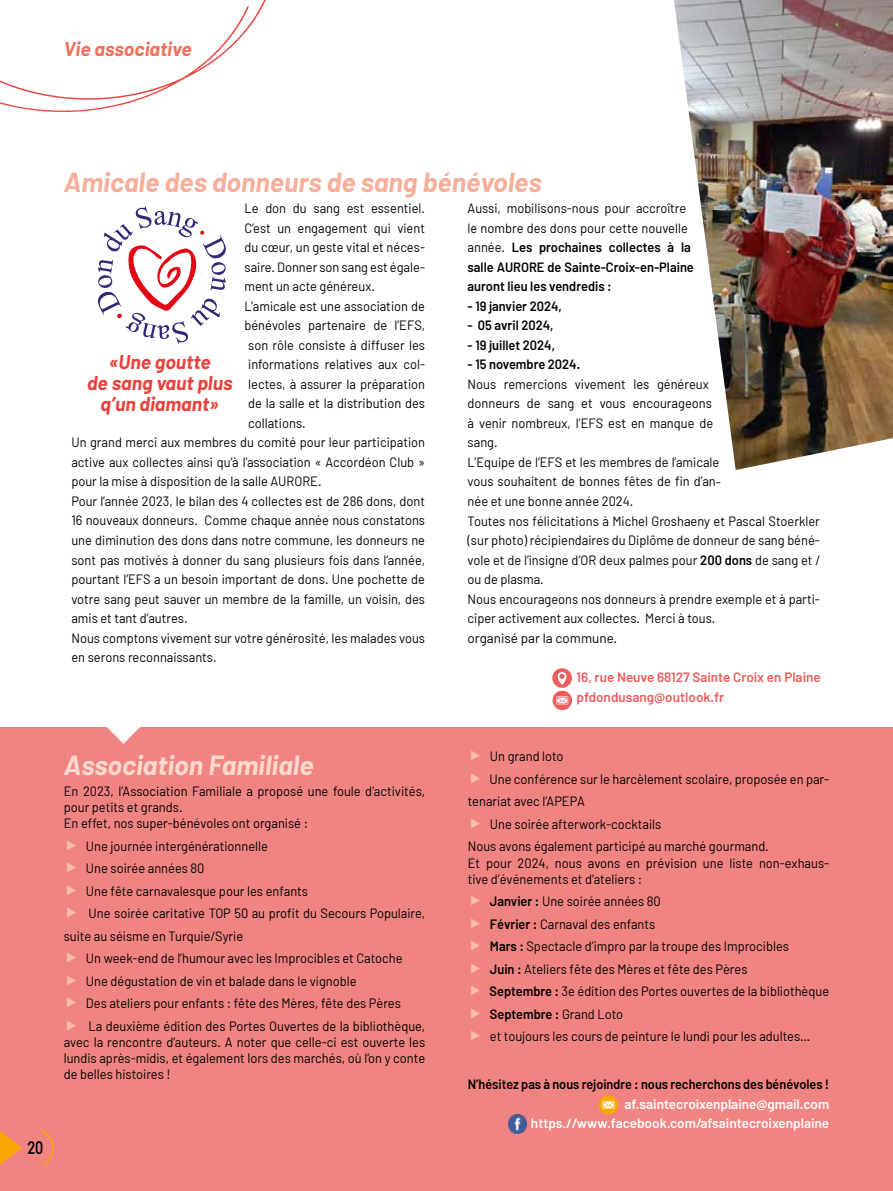
<style>
.page{position:relative;width:893px;height:1191px;background:#fff}
.page>*{position:absolute;margin:0;border:0;box-sizing:border-box;transform-origin:0 0}
.t1{font:italic 700 27px "Barlow";color:#f6af9a}
.t2{font:italic 700 27px "Barlow";color:#fbd9cd}
.t3{font:italic 700 19.5px/21px "Barlow";color:#e8423f;text-align:center}
.t4{font:italic 700 19.5px "Barlow";color:#ee715a}
.t5{font:600 18px "Barlow";color:#000;scale:.8 1}
.t6{font:13.5px/22.5px "Barlow";color:#000;scale:.95 1}
.t7{font:600 13.5px/19.5px "Barlow";color:#000;scale:.95 1}
.t8{font:600 13.5px/19.5px "Barlow";color:#fff;text-align:right}
.t9{font:600 13.5px/19.5px "Barlow";color:#eb5c5c}
.t10{font:600 13.5px "Barlow";color:#000;scale:.94 1}
.s1{font-family:"For Buttons";font-size:15px;color:#f8bdaa}
.s2{font-weight:400}
.s3{font-weight:600}
</style>
<div class="page">
<div style="left:0;top:727px;width:893px;height:464px;background:#f08482"></div>
<svg style="left:107px;top:727px;width:33px;height:16px"></svg>
<img style="left:674px;top:0;width:219px;height:470px">
<svg style="left:98px;top:206px;width:128px;height:138px"></svg>
<svg style="left:0;top:1131px;width:22px;height:33px"></svg>
<svg style="left:41px;top:1130px;width:13px;height:36px"></svg>
<img style="left:0;top:0;width:266px;height:112px">
<svg style="left:599px;top:1095px;width:19px;height:19px"></svg>
<svg style="left:602px;top:1100px;width:12px;height:8px"></svg>
<svg style="left:553px;top:690px;width:19px;height:20px"></svg>
<svg style="left:556px;top:696px;width:12px;height:8px"></svg>
<div style="left:552px;top:668px;width:20px;height:20px;background:#eb5c5c;border-radius:50%"></div>
<svg style="left:558px;top:672px;width:9px;height:12px"></svg>
<img style="left:508px;top:1114px;width:19px;height:19px">
<h2 class="t4" style="left:64px;top:37px;width:129px">Vie associative</h2>
<h3 class="t5" style="left:27px;top:1136px;width:22px">20</h3>
<h1 class="t1" style="left:64px;top:165px;width:479px">Amicale des donneurs de sang bénévoles</h1>
<p class="t6" style="left:244px;top:197px;width:192px">Le don du sang est essentiel.</p>
<p class="t6" style="left:244px;top:216px;width:192px">C’est un engagement qui vient</p>
<p class="t6" style="left:244px;top:236px;width:192px">du cœur, un geste vital et néces-</p>
<p class="t6" style="left:244px;top:255px;width:192px">saire. Donner son sang est égale-</p>
<p class="t6" style="left:244px;top:275px;width:139px">ment un acte généreux.</p>
<p class="t6" style="left:244px;top:294px;width:192px">L’amicale est une association de</p>
<p class="t6" style="left:244px;top:314px;width:192px">bénévoles partenaire de l’EFS,</p>
<p class="t6" style="left:248px;top:333px;width:188px">son rôle consiste à diffuser les</p>
<p class="t6" style="left:248px;top:353px;width:188px">informations relatives aux col-</p>
<p class="t6" style="left:248px;top:372px;width:188px">lectes, à assurer la préparation</p>
<p class="t6" style="left:248px;top:392px;width:188px">de la salle et la distribution des</p>
<p class="t6" style="left:248px;top:411px;width:62px">collations.</p>
<p class="t6" style="left:71px;top:431px;width:374px">Un grand merci aux membres du comité pour leur participation</p>
<p class="t6" style="left:71px;top:450px;width:374px">active aux collectes ainsi qu’à l’association « Accordéon Club »</p>
<p class="t6" style="left:71px;top:470px;width:265px">pour la mise à disposition de la salle AURORE.</p>
<p class="t6" style="left:71px;top:489px;width:374px">Pour l’année 2023, le bilan des 4 collectes est de 286 dons, dont</p>
<p class="t6" style="left:71px;top:509px;width:374px">16 nouveaux donneurs. Comme chaque année nous constatons</p>
<p class="t6" style="left:71px;top:528px;width:374px">une diminution des dons dans notre commune, les donneurs ne</p>
<p class="t6" style="left:71px;top:548px;width:374px">sont pas motivés à donner du sang plusieurs fois dans l’année,</p>
<p class="t6" style="left:71px;top:567px;width:374px">pourtant l’EFS a un besoin important de dons. Une pochette de</p>
<p class="t6" style="left:71px;top:587px;width:374px">votre sang peut sauver un membre de la famille, un voisin, des</p>
<p class="t6" style="left:71px;top:606px;width:124px">amis et tant d’autres.</p>
<p class="t6" style="left:71px;top:626px;width:374px">Nous comptons vivement sur votre générosité, les malades vous</p>
<p class="t6" style="left:71px;top:645px;width:154px">en serons reconnaissants.</p>
<h2 class="t3" style="left:87px;top:351px;width:147px">«Une goutte<br>de sang vaut plus q’un diamant»</h2>
<h1 class="t2" style="left:64px;top:748px;width:252px">Association Familiale</h1>
<p class="t6" style="left:64px;top:782px;width:382px;line-height:16.2px">En 2023, l’Association Familiale a proposé une foule d’activités, pour petits et grands.<br>En effet, nos super-bénévoles ont organisé :</p>
<p class="t6" style="left:64px;top:834px;width:382px"><span class="s1">S</span> Une journée intergénérationnelle<br><span class="s1">S</span> Une soirée années 80<br><span class="s1">S</span> Une fête carnavalesque pour les enfants<br><span class="s1">S</span> Une soirée caritative TOP 50 au profit du Secours Populaire, suite au séisme en Turquie/Syrie<br><span class="s1">S</span> Un week-end de l’humour avec les Improcibles et Catoche<br><span class="s1">S</span> Une dégustation de vin et balade dans le vignoble<br><span class="s1">S</span> Des ateliers pour enfants : fête des Mères, fête des Pères<br><span class="s1">S</span> La deuxième édition des Portes Ouvertes de la bibliothèque,</p>
<p class="t6" style="left:64px;top:1033px;width:382px;line-height:16.2px;text-align:justify">avec la rencontre d’auteurs. A noter que celle-ci est ouverte les lundis après-midis, et également lors des marchés, où l’on y conte de belles histoires !</p>
<p class="t7" style="left:468px;top:198px;width:240px"><span class="s2">Aussi, mobilisons-nous pour accroître le nombre des dons pour cette nouvelle année.</span> Les prochaines collectes à la salle AURORE de Sainte-Croix-en-Plaine auront lieu les vendredis :</p>
<p class="t7" style="left:468px;top:296px;width:101px">- 19 janvier 2024,</p>
<p class="t7" style="left:468px;top:315px;width:92px">- 05 avril 2024,</p>
<p class="t7" style="left:468px;top:335px;width:94px">- 19 juillet 2024,</p>
<p class="t7" style="left:468px;top:354px;width:120px">- 15 novembre 2024.</p>
<p class="t6" style="left:468px;top:374px;width:372px;line-height:19.5px">Nous remercions vivement les généreux<br>donneurs de sang et vous encourageons<br>à venir nombreux, l’EFS est en manque de<br>sang.<br>L’Equipe de l’EFS et les membres de l’amicale<br>vous souhaitent de bonnes fêtes de fin d’an-<br>née et une bonne année 2024.<br>Toutes nos félicitations à Michel Groshaeny et Pascal Stoerkler (sur photo) récipiendaires du Diplôme de donneur de sang béné&shy;vole et de l’insigne d’OR deux palmes pour <span class="s3">200 dons</span> de sang et / ou de plasma.<br>Nous encourageons nos donneurs à prendre exemple et à parti&shy;ciper activement aux collectes. Merci à tous.<br>organisé par la commune.</p>
<p class="t9" style="left:577px;top:667px;width:246px">16, rue Neuve 68127 Sainte Croix en Plaine pfdondusang@outlook.fr</p>
<p class="t6" style="left:468px;top:745px;width:382px"><span class="s1">S</span> Un grand loto<br><span class="s1">S</span> Une conférence sur le harcèlement scolaire, proposée en par&shy;tenariat avec l’APEPA<br><span class="s1">S</span> Une soirée afterwork-cocktails<br>Nous avons également participé au marché gourmand.</p>
<p class="t6" style="left:468px;top:854px;width:382px;line-height:16.2px">Et pour 2024, nous avons en prévision une liste non-exhaus&shy;tive d’événements et d’ateliers :</p>
<p class="t6" style="left:468px;top:890px;width:382px"><span class="s1">S</span> <span class="s3">Janvier :</span> Une soirée années 80<br><span class="s1">S</span> <span class="s3">Février :</span> Carnaval des enfants<br><span class="s1">S</span> <span class="s3">Mars :</span> Spectacle d’impro par la troupe des Improcibles<br><span class="s1">S</span> <span class="s3">Juin :</span> Ateliers fête des Mères et fête des Pères<br><span class="s1">S</span> <span class="s3">Septembre :</span> 3e édition des Portes ouvertes de la bibliothèque <span class="s1">S</span> <span class="s3">Septembre :</span> Grand Loto<br><span class="s1">S</span> et toujours les cours de peinture le lundi pour les adultes…</p>
<p class="t10" style="left:468px;top:1076px;width:386px">N’hésitez pas à nous rejoindre : nous recherchons des bénévoles !</p>
<p class="t8" style="left:531px;top:1094px;width:300px">af.saintecroixenplaine@gmail.com https.//www.facebook.com/afsaintecroixenplaine</p>
</div>
